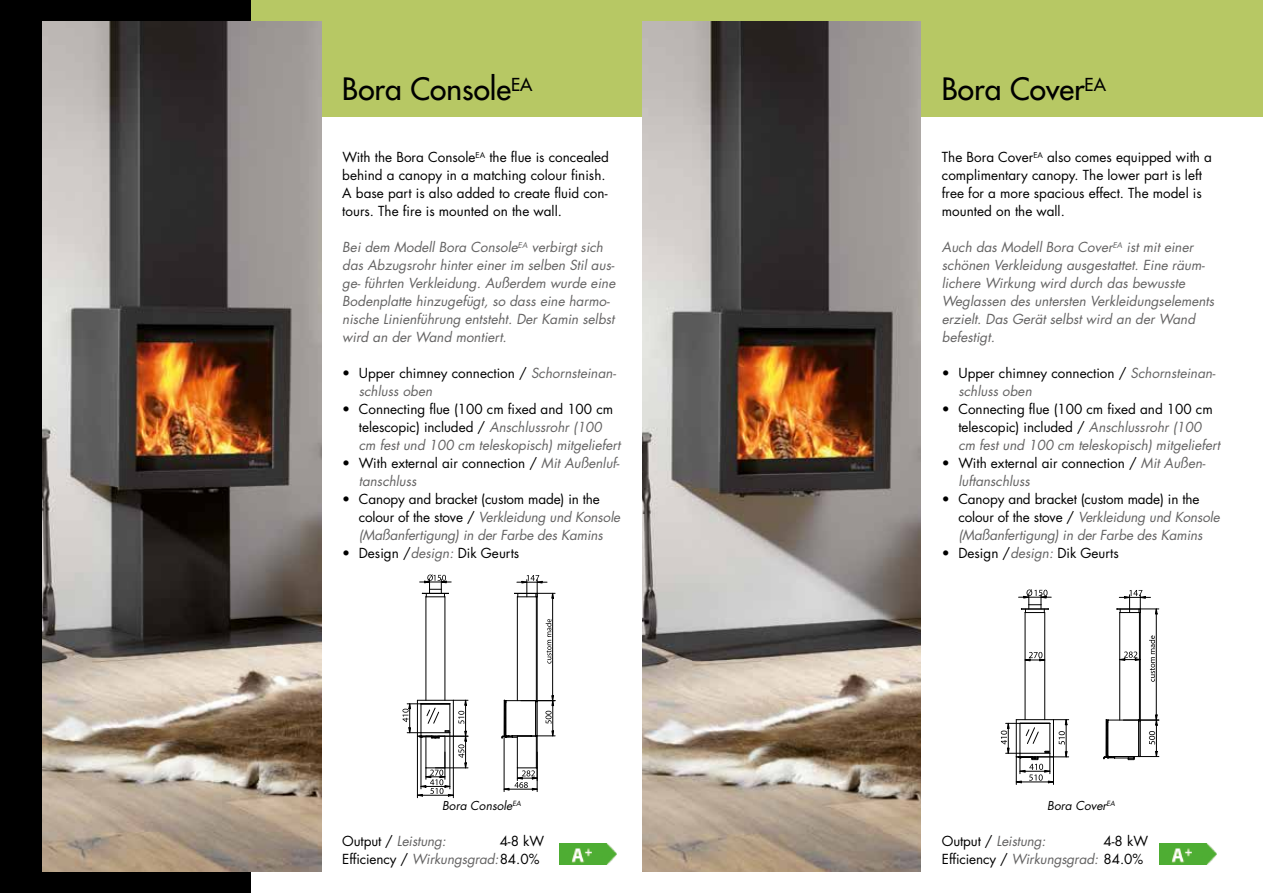
<style>
.page{position:relative;width:1263px;height:893px;background:#fff}
.page>*{position:absolute;margin:0;border:0;box-sizing:border-box;transform-origin:0 0}
.t1{font:500 30px "Futura Std";color:#000}
.t2{font:italic 13.5px/18px "Futura Std";color:#646363}
.t3{font:13.5px/18px "Futura Std";color:#000}
.t4{font:italic 12px "Futura Std";color:#000}
.s1{font-style:normal;color:#000}
.s2{font-style:italic;color:#646363}
</style>
<div class="page">
<div style="left:242px;top:0;width:1021px;height:117px;background:#b7c864"></div>
<div style="left:0;top:0;width:251px;height:893px;background:#000"></div>
<img style="left:642px;top:21px;width:279px;height:851px">
<img style="left:43px;top:21px;width:278px;height:851px">
<img style="left:560px;top:843px;width:57px;height:21px">
<img style="left:1159px;top:843px;width:57px;height:21px">
<hr style="left:1139px;top:612px;width:1px;height:108px;background:#000">
<hr style="left:1119px;top:612px;width:1px;height:108px;background:#000">
<hr style="left:1140px;top:612px;width:1px;height:108px;background:#000">
<hr style="left:1156px;top:609px;width:1px;height:111px;background:#000">
<svg style="left:1149px;top:635px;width:6px;height:47px"></svg>
<svg style="left:1103px;top:714px;width:56px;height:46px"></svg>
<hr style="left:1044px;top:612px;width:1px;height:108px;background:#000">
<hr style="left:1025px;top:612px;width:1px;height:108px;background:#000">
<hr style="left:1018px;top:597px;width:33px;height:1px;background:#000">
<svg style="left:1021px;top:589px;width:28px;height:24px"></svg>
<svg style="left:1117px;top:590px;width:42px;height:24px"></svg>
<svg style="left:1001px;top:717px;width:68px;height:67px"></svg>
<svg style="left:1119px;top:651px;width:22px;height:10px"></svg>
<svg style="left:1024px;top:652px;width:22px;height:9px"></svg>
<hr style="left:537px;top:736px;width:1px;height:32px;background:#000">
<hr style="left:536px;top:736px;width:1px;height:32px;background:#000">
<hr style="left:517px;top:736px;width:1px;height:32px;background:#000">
<hr style="left:536px;top:597px;width:1px;height:104px;background:#000">
<hr style="left:517px;top:597px;width:1px;height:104px;background:#000">
<hr style="left:537px;top:597px;width:1px;height:104px;background:#000">
<hr style="left:552px;top:593px;width:1px;height:108px;background:#000">
<svg style="left:546px;top:619px;width:5px;height:45px"></svg>
<svg style="left:501px;top:695px;width:54px;height:44px"></svg>
<hr style="left:445px;top:597px;width:1px;height:103px;background:#000">
<hr style="left:426px;top:597px;width:1px;height:103px;background:#000">
<hr style="left:417px;top:736px;width:1px;height:62px;background:#000">
<hr style="left:453px;top:736px;width:1px;height:62px;background:#000">
<hr style="left:504px;top:736px;width:1px;height:56px;background:#000">
<hr style="left:420px;top:582px;width:31px;height:1px;background:#000">
<svg style="left:422px;top:574px;width:27px;height:24px"></svg>
<svg style="left:514px;top:575px;width:41px;height:24px"></svg>
<svg style="left:503px;top:752px;width:35px;height:40px"></svg>
<svg style="left:402px;top:698px;width:66px;height:98px"></svg>
<h1 class="t1" style="left:342px;top:71px;width:192px">Bora Console<sup>EA</sup></h1>
<p class="t3" style="left:342px;top:148px;width:268px">With the Bora Console<sup>EA</sup> the flue is concealed behind a canopy in a matching colour finish.<br>A base part is also added to create fluid con&shy;tours. The fire is mounted on the wall.</p>
<p class="t2" style="left:342px;top:238px;width:274px">Bei dem Modell Bora Console<sup>EA</sup> verbirgt sich das Abzugsrohr hinter einer im selben Stil aus&shy;ge- führten Verkleidung. Außerdem wurde eine Bodenplatte hinzugefügt, so dass eine harmo&shy;nische Linienführung entsteht. Der Kamin selbst wird an der Wand montiert.</p>
<p class="t2" style="left:359px;top:364px;width:259px;text-indent:-16px"><span class="s1">• Upper chimney connection /</span> Schornsteinan&shy;schluss oben</p>
<p class="t2" style="left:359px;top:400px;width:263px;text-indent:-16px"><span class="s1">• Connecting flue (100 cm fixed and 100 cm telescopic) included /</span> Anschlussrohr (100 cm fest und 100 cm teleskopisch) mitgeliefert</p>
<p class="t3" style="left:359px;top:454px;width:262px;text-indent:-16px">• With external air connection / <span class="s2">Mit Außenluf&shy;tanschluss</span></p>
<p class="t2" style="left:359px;top:490px;width:263px;text-indent:-16px"><span class="s1">• Canopy and bracket (custom made) in the colour of the stove /</span> Verkleidung und Konsole (Maßanfertigung) in der Farbe des Kamins</p>
<p class="t3" style="left:342px;top:544px;width:178px">• Design /<span class="s2">design:</span> Dik Geurts</p>
<p class="t4" style="left:442px;top:798px;width:80px">Bora Console<sup>EA</sup></p>
<p class="t2" style="left:342px;top:832px;width:105px"><span class="s1">Output /</span> Leistung:</p>
<p class="t3" style="left:342px;top:832px;width:204px;text-indent:157px">4-8 kW<br>Efficiency / <span class="s2">Wirkungsgrad:</span>84.0%</p>
<h1 class="t1" style="left:942px;top:71px;width:165px">Bora Cover<sup>EA</sup></h1>
<p class="t3" style="left:942px;top:148px;width:272px">The Bora Cover<sup>EA</sup> also comes equipped with a complimentary canopy. The lower part is left free for a more spacious effect. The model is mounted on the wall.</p>
<p class="t2" style="left:942px;top:238px;width:274px">Auch das Modell Bora Cover<sup>EA</sup> ist mit einer schönen Verkleidung ausgestattet. Eine räum&shy;lichere Wirkung wird durch das bewusste Weglassen des untersten Verkleidungselements erzielt. Das Gerät selbst wird an der Wand befestigt.</p>
<p class="t2" style="left:958px;top:364px;width:259px;text-indent:-16px"><span class="s1">• Upper chimney connection /</span> Schornsteinan&shy;schluss oben</p>
<p class="t2" style="left:958px;top:400px;width:263px;text-indent:-16px"><span class="s1">• Connecting flue (100 cm fixed and 100 cm telescopic) included /</span> Anschlussrohr (100 cm fest und 100 cm teleskopisch) mitgeliefert</p>
<p class="t3" style="left:958px;top:454px;width:248px;text-indent:-16px">• With external air connection / <span class="s2">Mit Außen&shy;luftanschluss</span></p>
<p class="t2" style="left:958px;top:490px;width:263px;text-indent:-16px"><span class="s1">• Canopy and bracket (custom made) in the colour of the stove /</span> Verkleidung und Konsole (Maßanfertigung) in der Farbe des Kamins</p>
<p class="t3" style="left:942px;top:544px;width:178px">• Design /<span class="s2">design:</span> Dik Geurts</p>
<p class="t4" style="left:1047px;top:798px;width:69px">Bora Cover<sup>EA</sup></p>
<p class="t2" style="left:942px;top:832px;width:105px"><span class="s1">Output /</span> Leistung:</p>
<p class="t3" style="left:942px;top:832px;width:208px;text-indent:162px">4-8 kW<br>Efficiency / <span class="s2">Wirkungsgrad:</span> 84.0%</p>
</div>
